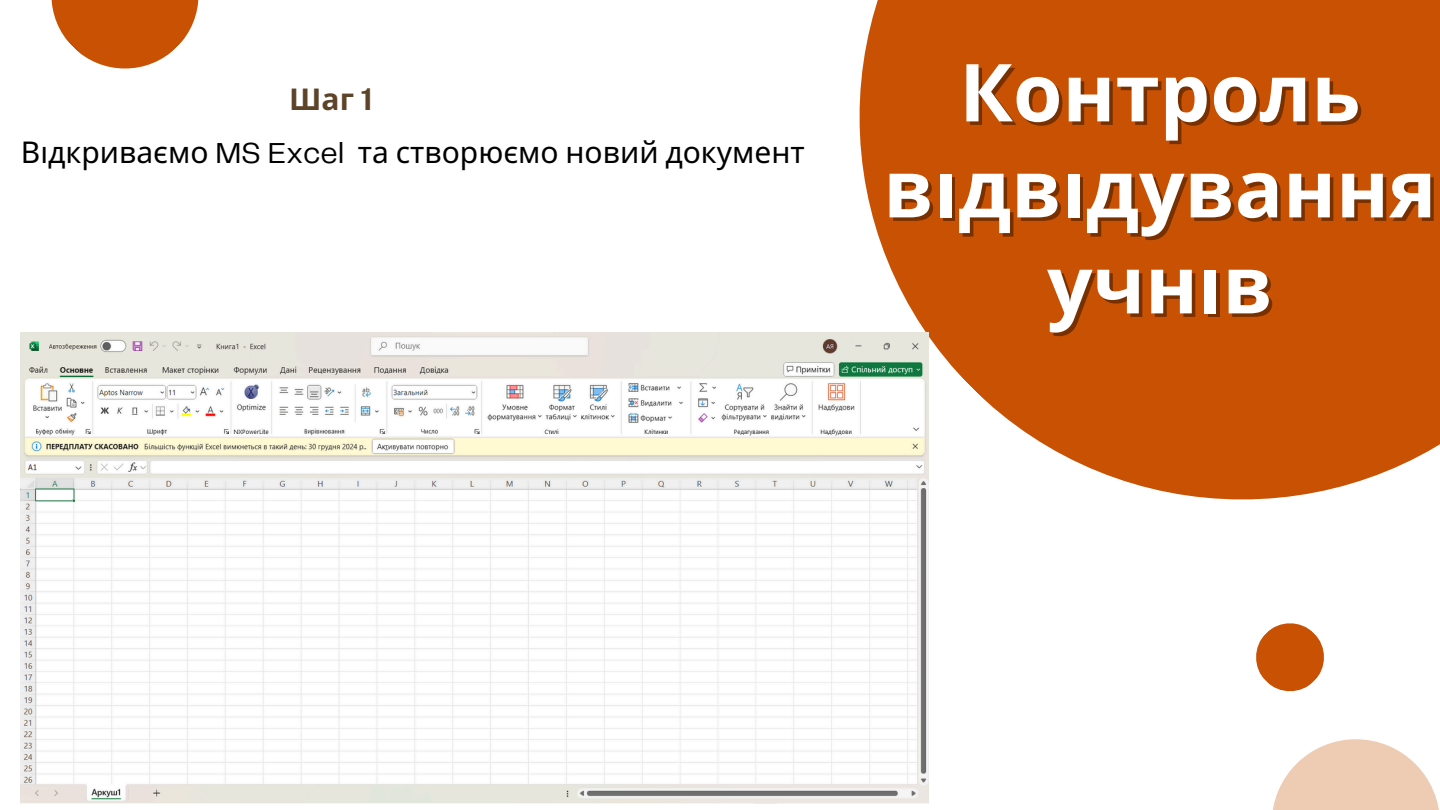
<style>
.page{position:relative;width:1440px;height:810px;background:#fff}
.page>*{position:absolute;margin:0;border:0;box-sizing:border-box;transform-origin:0 0}
.t1{font:700 80px/99.5px "Noto Sans";color:#fff;text-align:center}
.t2{font:30px "Noto Sans";color:#000}
.t3{font:700 30px "Noto Sans";color:#5d4429}
.s1{font-family:"Public Sans"}
.s2{font-family:"Telegraf"}
.s3{color:rgb(0 0 0/.4)}
</style>
<div class="page">
<svg style="left:822px;top:0;width:618px;height:537px;fill:#c85103"></svg>
<svg style="left:1273px;top:739px;width:166px;height:71px;fill:#eecbb3"></svg>
<svg style="left:51px;top:0;width:148px;height:69px"></svg>
<svg style="left:1256px;top:623px;width:68px;height:69px"></svg>
<img style="left:21px;top:333px;width:907px;height:471px">
<p class="t3" style="left:289px;top:77px;width:85px">Шаг <span class="s1">1</span></p>
<p class="t2" style="left:21px;top:131px;width:785px">Відкриваємо <span class="s2">MS Excel</span> та створюємо новий документ</p>
<h2 class="t1" style="left:959px;top:41px;width:403px">Контроль</h2>
<p class="t1" style="left:883px;top:137px;width:555px">в<span class="s3">і</span>дв<span class="s3">і</span>дування <span class="s3">учнів</span></p>
</div>
